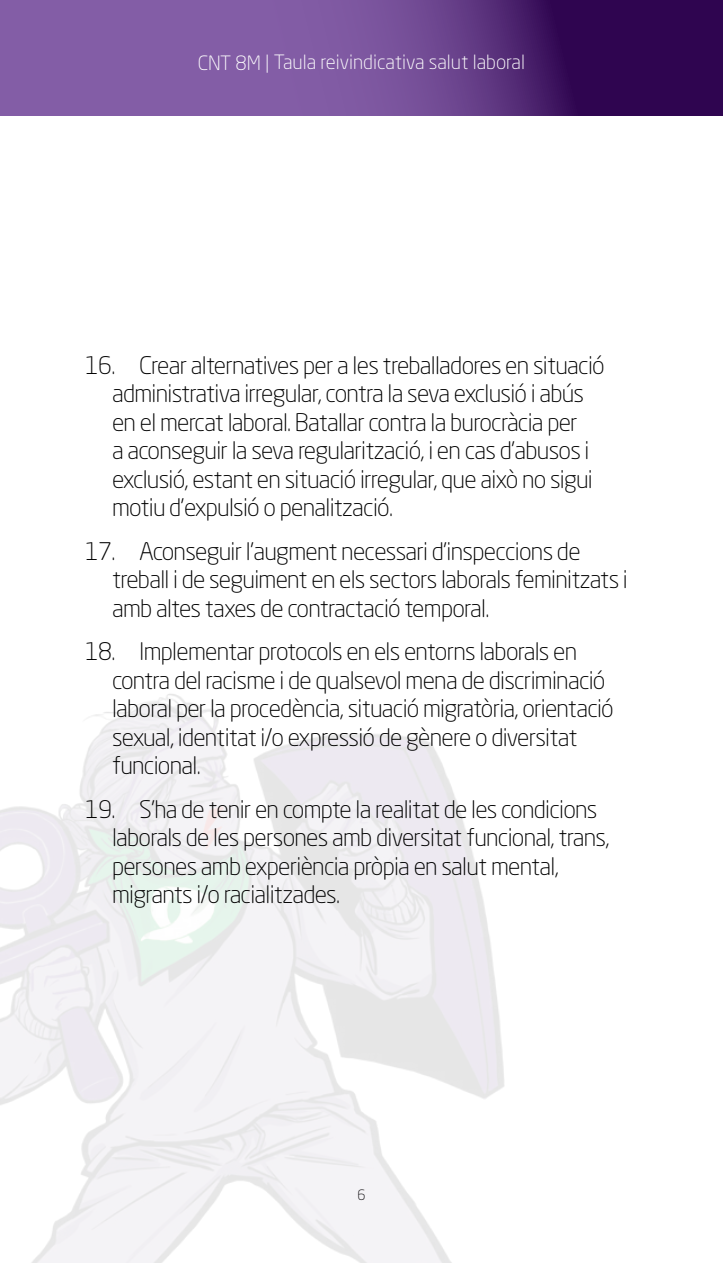
<style>
.page{position:relative;width:723px;height:1263px;background:#fff}
.page>*{position:absolute;margin:0;border:0;box-sizing:border-box;transform-origin:0 0}
.t1{font:300 24px/28.5px "Neo Sans Std";letter-spacing:-.03em;color:#000}
.t2{font:300 19.5px "Neo Sans Std";color:#fff}
.t3{font:300 14.1px "Neo Sans Std";color:#000}
</style>
<div class="page">
<svg style="left:0;top:0;width:723px;height:116px;background:#663f89"></svg>
<p class="t2" style="left:198px;top:50px;width:329px">CNT 8M | Taula reivindicativa salut laboral</p>
<p class="t1" style="left:112px;top:351px;width:494px;text-indent:-27px">16. Crear alternatives per a les treballadores en situació administrativa irregular, contra la seva exclusió i abús en el mercat laboral. Batallar contra la burocràcia per<br>a aconseguir la seva regularització, i en cas d’abusos i exclusió, estant en situació irregular, que això no sigui motiu d’expulsió o penalització.</p>
<p class="t1" style="left:112px;top:537px;width:517px;text-indent:-27px">17. Aconseguir l’augment necessari d’inspeccions de treball i de seguiment en els sectors laborals feminitzats i amb altes taxes de contractació temporal.</p>
<p class="t1" style="left:112px;top:637px;width:503px;text-indent:-27px">18. Implementar protocols en els entorns laborals en contra del racisme i de qualsevol mena de discriminació laboral per la procedència, situació migratòria, orientació sexual, identitat i/o expressió de gènere o diversitat funcional.</p>
<p class="t1" style="left:112px;top:795px;width:499px;text-indent:-27px">19. S’ha de tenir en compte la realitat de les condicions laborals de les persones amb diversitat funcional, trans, persones amb experiència pròpia en salut mental, migrants i/o racialitzades.</p>
<p class="t3" style="left:357px;top:1187px;width:10px">6</p>
</div>
